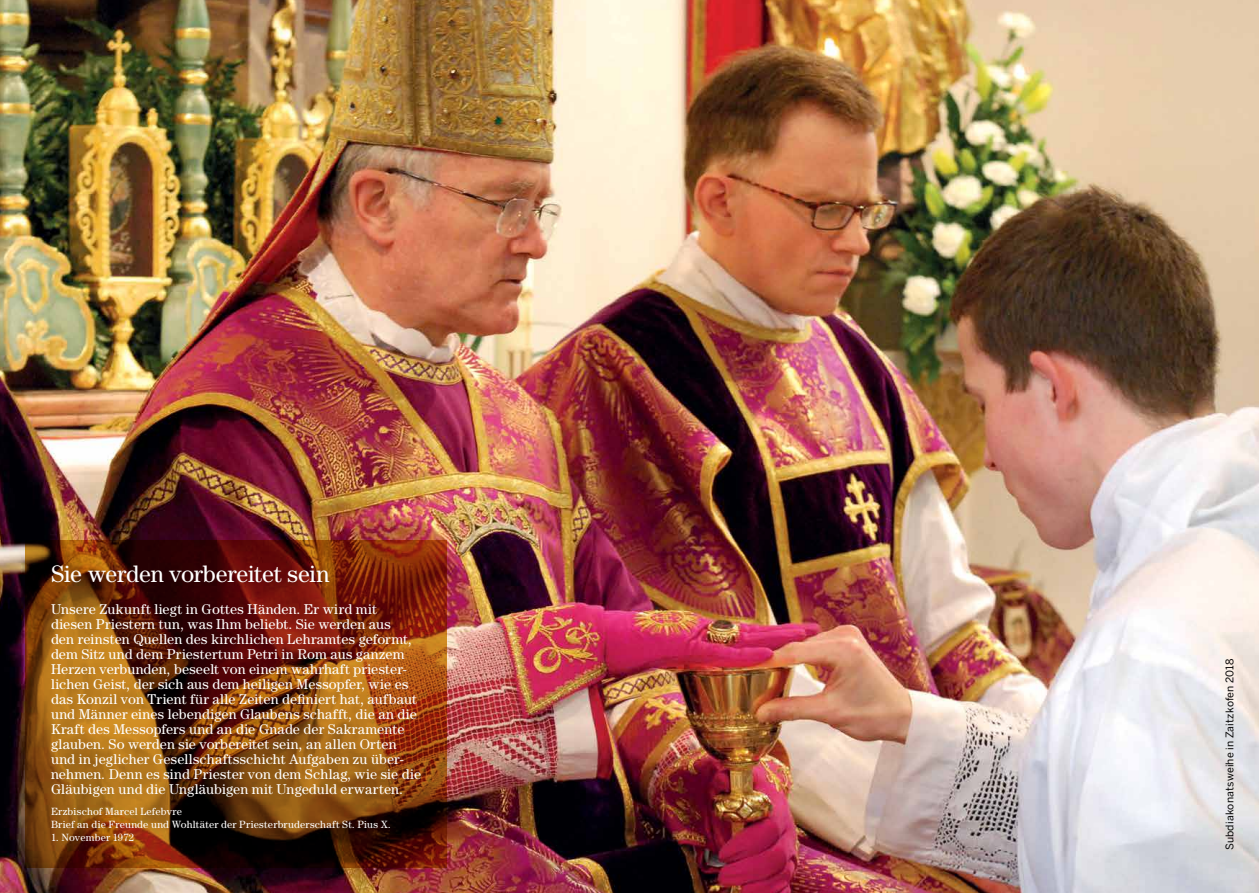
<style>
.page{position:relative;width:1259px;height:893px;background:#fff}
.page>*{position:absolute;margin:0;border:0;box-sizing:border-box;transform-origin:0 0}
.t1{font:24px "Century Std";letter-spacing:-.01em;color:#fff}
.t2{font:14.25px/15px "Century Std";letter-spacing:.01em;color:#fff}
.t3{font:10.5px/12.8px "Century Std";letter-spacing:.015em;color:#fff}
.t4{font:10.5px "Benton Sans";letter-spacing:.015em;color:#000}
</style>
<div class="page">
<img style="left:0;top:0;width:1259px;height:893px">
<svg style="left:26px;top:540px;width:420px;height:327px;background:#75370d"></svg>
<h1 class="t1" style="left:51px;top:560px;width:280px">Sie werden vorbereitet sein</h1>
<p class="t2" style="left:51px;top:601px;width:371px">Unsere Zukunft liegt in Gottes Händen. Er wird mit diesen Priestern tun, was Ihm beliebt. Sie werden aus<br>den reinsten Quellen des kirchlichen Lehramtes geformt, dem Sitz und dem Priestertum Petri in Rom aus ganzem Herzen verbunden, beseelt von einem wahrhaft priester&shy;lichen Geist, der sich aus dem heiligen Messopfer, wie es das Konzil von Trient für alle Zeiten definiert hat, aufbaut und Männer eines lebendigen Glaubens schafft, die an die Kraft des Messopfers und an die Gnade der Sakramente glauben. So werden sie vorbereitet sein, an allen Orten und in jeglicher Gesellschaftsschicht Aufgaben zu über&shy;nehmen. Denn es sind Priester von dem Schlag, wie sie die Gläubigen und die Ungläubigen mit Ungeduld erwarten.</p>
<p class="t3" style="left:51px;top:805px;width:341px">Erzbischof Marcel Lefebvre<br>Brief an die Freunde und Wohltäter der Priesterbruderschaft St. Pius X.</p>
<p class="t3" style="left:51px;top:831px;width:84px">1. November 1972</p>
<p class="t4" style="left:1223px;top:850px;width:194px;rotate:-90deg">Subdiakonatsweihe in Zaitzkofen 2018</p>
</div>
